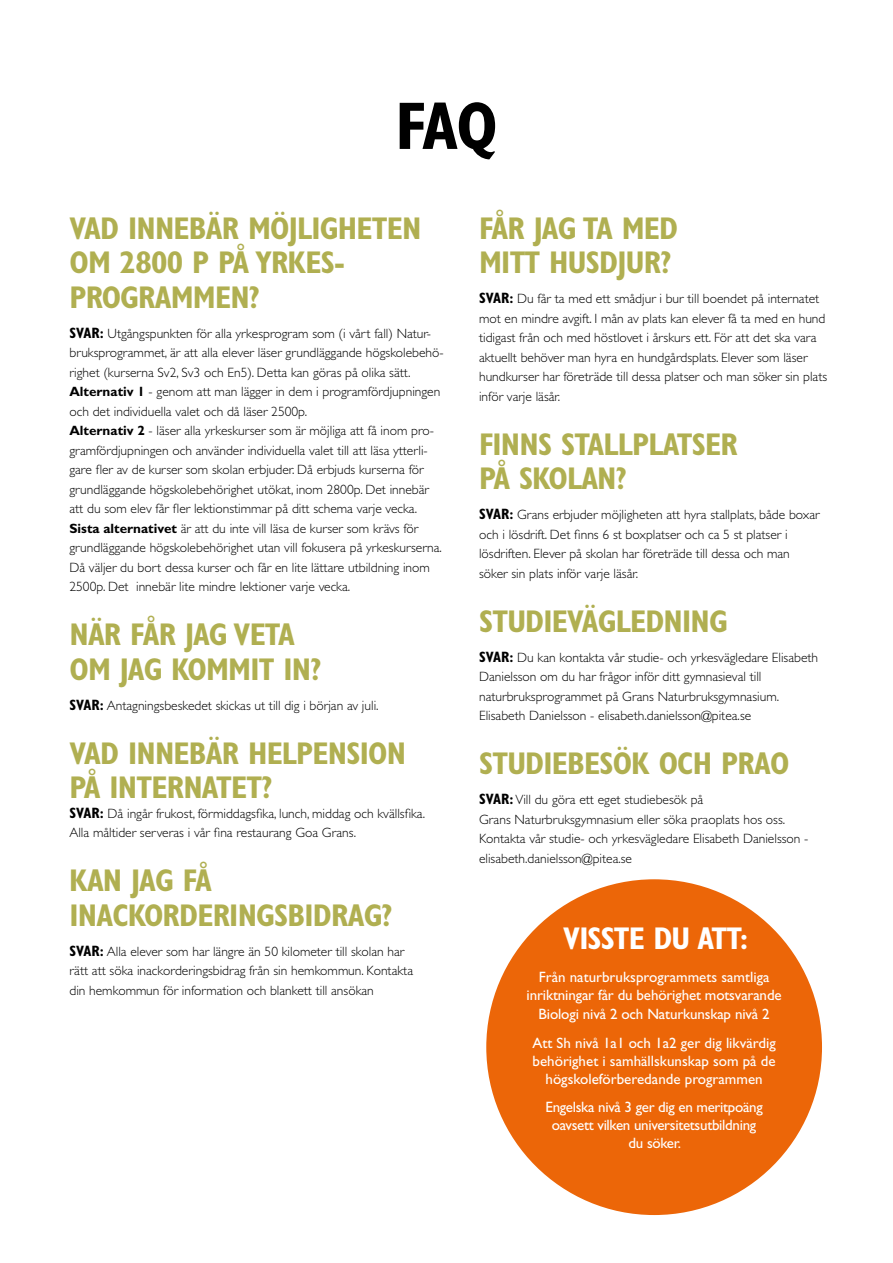
<style>
.page{position:relative;width:893px;height:1263px;background:#fff}
.page>*{position:absolute;margin:0;border:0;box-sizing:border-box;transform-origin:0 0}
.t1{font:700 condensed 67.5px "Gill Sans Std";color:#000}
.t2{font:700 condensed 31.5px/34.5px "Gill Sans Std";letter-spacing:-.025em;color:#b0af51}
.t3{font:700 condensed 31.5px "Gill Sans Std";letter-spacing:-.03em;color:#fff}
.t4{font:15px/18px "Gill Sans Std";letter-spacing:-.01em;color:#fff;text-align:center}
.t5{font:300 13.5px/19.5px "Gill Sans Std";color:#000}
.s1{font-weight:700;font-stretch:condensed;font-size:15px}
.s2{font-weight:700}
</style>
<div class="page">
<div style="left:480px;top:873px;width:348px;height:348px;background:#ec6608;border-radius:50%"></div>
<div style="left:474px;top:867px;width:360px;height:360px;border:12px solid #fff;border-radius:50%"></div>
<h1 class="t1" style="left:395px;top:86px;width:104px">FAQ</h1>
<h2 class="t2" style="left:69px;top:211px;width:353px">VAD INNEBÄR MÖJLIGHETEN<br>OM 2800 P PÅ YRKES-<br>PROGRAMMEN?</h2>
<p class="t5" style="left:69px;top:324px;width:376px"><span class="s1">SVAR:</span> Utgångspunkten för alla yrkesprogram som (i vårt fall) Natur&shy;bruksprogrammet, är att alla elever läser grundläggande högskolebehö&shy;righet (kurserna Sv2, Sv3 och En5). Detta kan göras på olika sätt.<br><span class="s2">Alternativ 1</span> - genom att man lägger in dem i programfördjupningen och det individuella valet och då läser 2500p.<br><span class="s2">Alternativ 2</span> - läser alla yrkeskurser som är möjliga att få inom pro&shy;gramfördjupningen och använder individuella valet till att läsa ytterli&shy;gare fler av de kurser som skolan erbjuder. Då erbjuds kurserna för grundläggande högskolebehörighet utökat, inom 2800p. Det innebär att du som elev får fler lektionstimmar på ditt schema varje vecka.<br><span class="s2">Sista alternativet</span> är att du inte vill läsa de kurser som krävs för grundläggande högskolebehörighet utan vill fokusera på yrkeskurserna.<br>Då väljer du bort dessa kurser och får en lite lättare utbildning inom 2500p. Det innebär lite mindre lektioner varje vecka.</p>
<h2 class="t2" style="left:69px;top:617px;width:254px">NÄR FÅR JAG VETA<br>OM JAG KOMMIT IN?</h2>
<p class="t5" style="left:69px;top:696px;width:311px"><span class="s1">SVAR:</span> Antagningsbeskedet skickas ut till dig i början av juli.</p>
<h2 class="t2" style="left:69px;top:736px;width:338px">VAD INNEBÄR HELPENSION<br>PÅ INTERNATET?</h2>
<p class="t5" style="left:69px;top:804px;width:357px"><span class="s1">SVAR:</span> Då ingår frukost, förmiddagsfika, lunch, middag och kvällsfika.<br>Alla måltider serveras i vår fina restaurang Goa Grans.</p>
<h2 class="t2" style="left:69px;top:863px;width:325px">KAN JAG FÅ<br>INACKORDERINGSBIDRAG?</h2>
<p class="t5" style="left:69px;top:942px;width:345px"><span class="s1">SVAR:</span> Alla elever som har längre än 50 kilometer till skolan har rätt att söka inackorderingsbidrag från sin hemkommun. Kontakta din hemkommun för information och blankett till ansökan</p>
<h2 class="t2" style="left:479px;top:211px;width:201px">FÅR JAG TA MED<br>MITT HUSDJUR?</h2>
<p class="t5" style="left:479px;top:289px;width:350px"><span class="s1">SVAR:</span> Du får ta med ett smådjur i bur till boendet på internatet mot en mindre avgift. I mån av plats kan elever få ta med en hund tidigast från och med höstlovet i årskurs ett. För att det ska vara aktuellt behöver man hyra en hundgårdsplats. Elever som läser hundkurser har företräde till dessa platser och man söker sin plats inför varje läsår.</p>
<h2 class="t2" style="left:479px;top:427px;width:260px">FINNS STALLPLATSER<br>PÅ SKOLAN?</h2>
<p class="t5" style="left:479px;top:505px;width:342px"><span class="s1">SVAR:</span> Grans erbjuder möjligheten att hyra stallplats, både boxar och i lösdrift. Det finns 6 st boxplatser och ca 5 st platser i lösdriften. Elever på skolan har företräde till dessa och man söker sin plats inför varje läsår.</p>
<h2 class="t2" style="left:479px;top:604px;width:250px">STUDIEVÄGLEDNING</h2>
<p class="t5" style="left:479px;top:648px;width:341px"><span class="s1">SVAR:</span> Du kan kontakta vår studie- och yrkesvägledare Elisabeth Danielsson om du har frågor inför ditt gymnasieval till naturbruksprogrammet på Grans Naturbruksgymnasium.<br>Elisabeth Danielsson - elisabeth.danielsson@pitea.se</p>
<h2 class="t2" style="left:479px;top:746px;width:312px">STUDIEBESÖK OCH PRAO</h2>
<p class="t5" style="left:479px;top:790px;width:331px"><span class="s1">SVAR:</span> Vill du göra ett eget studiebesök på<br>Grans Naturbruksgymnasium eller söka praoplats hos oss.<br>Kontakta vår studie- och yrkesvägledare Elisabeth Danielsson - elisabeth.danielsson@pitea.se</p>
<h2 class="t3" style="left:563px;top:919px;width:186px">VISSTE DU ATT:</h2>
<p class="t4" style="left:527px;top:968px;width:257px">Från naturbruksprogrammets samtliga inriktningar får du behörighet motsvarande</p>
<p class="t4" style="left:532px;top:1000px;width:245px;line-height:28.5px">Biologi nivå 2 och Naturkunskap nivå 2<br>Att Sh nivå 1a1 och 1a2 ger dig likvärdig</p>
<p class="t4" style="left:533px;top:1052px;width:245px">behörighet i samhällskunskap som på de högskoleförberedande programmen</p>
<p class="t4" style="left:545px;top:1098px;width:219px">Engelska nivå 3 ger dig en meritpoäng oavsett vilken universitetsutbildning du söker.</p>
</div>
